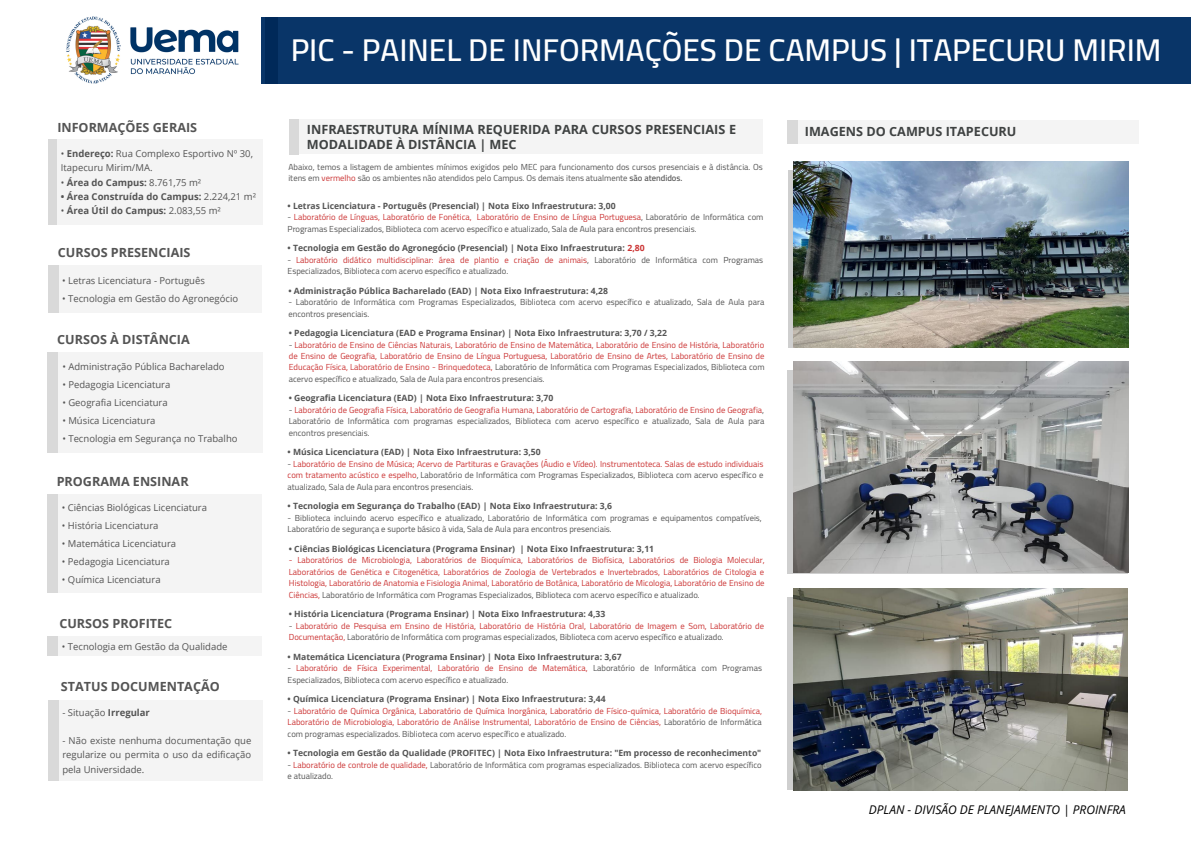
<style>
.page{position:relative;width:1191px;height:843px;background:#fff}
.page>*{position:absolute;margin:0;border:0;box-sizing:border-box;transform-origin:0 0}
.t1{font:600 31.5px "Cairo";color:#fff}
.t2{font:700 12.6px/15px "Open Sans";color:#3f4242}
.t3{font:700 12.6px "Open Sans";color:#545454}
.t4{font:italic 12px "Open Sans";color:#000}
.t5{font:9.5px/14.2px "Open Sans";color:#545454;text-align:justify}
.t6{font:700 9.5px "Open Sans";color:#545454}
.t7{font:8.6px/11.5px "Cairo";color:#cb3333;text-align:justify}
.t8{font:8.6px/11.5px "Cairo";color:#545454}
.t9{font:700 8.6px "Open Sans";color:#545454}
.s1{font-weight:700}
.s2{font-weight:400}
.s3{color:#cb3333}
.s4{font-weight:600}
.s5{color:#545454}
</style>
<div class="page">
<div style="left:57px;top:265px;width:204px;height:47px;background:#f4f4f4"></div>
<div style="left:49px;top:139px;width:9px;height:86px;background:#d9d9d9"></div>
<div style="left:298px;top:119px;width:465px;height:35px;background:#f4f4f4"></div>
<div style="left:289px;top:119px;width:10px;height:36px;background:#d9d9d9"></div>
<img style="left:66px;top:16px;width:173px;height:68px">
<div style="left:261px;top:18px;width:929px;height:66px;background:#093568"></div>
<div style="left:265px;top:18px;width:12px;height:66px;background:#002959"></div>
<div style="left:787px;top:170px;width:339px;height:178px;background:#cfcfcf"></div>
<div style="left:787px;top:370px;width:340px;height:203px;background:#cfcfcf"></div>
<div style="left:58px;top:352px;width:204px;height:101px;background:#f4f4f4"></div>
<div style="left:57px;top:636px;width:205px;height:19px;background:#f4f4f4"></div>
<div style="left:58px;top:700px;width:204px;height:80px;background:#f4f4f4"></div>
<div style="left:58px;top:139px;width:204px;height:86px;background:#f4f4f4"></div>
<div style="left:49px;top:265px;width:10px;height:47px;background:#d9d9d9"></div>
<div style="left:48px;top:352px;width:10px;height:101px;background:#d9d9d9"></div>
<div style="left:49px;top:700px;width:10px;height:80px;background:#d9d9d9"></div>
<div style="left:47px;top:636px;width:10px;height:20px;background:#d9d9d9"></div>
<div style="left:792px;top:120px;width:345px;height:23px;background:#f4f4f4"></div>
<div style="left:787px;top:120px;width:11px;height:23px;background:#d9d9d9"></div>
<div style="left:58px;top:494px;width:204px;height:98px;background:#f4f4f4"></div>
<div style="left:47px;top:494px;width:10px;height:98px;background:#d9d9d9"></div>
<img style="left:793px;top:161px;width:335px;height:186px">
<img style="left:793px;top:361px;width:335px;height:211px">
<img style="left:793px;top:588px;width:334px;height:201px">
<p class="t3" style="left:57px;top:118px;width:141px">INFORMAÇÕES GERAIS</p>
<p class="t5" style="left:61px;top:146px;width:194px">• <span class="s1">Endereço:</span> Rua Complexo Esportivo Nº 30,<br>Itapecuru Mirim/MA.</p>
<p class="t6" style="left:61px;top:175px;width:142px"><span class="s2">•</span> Área do Campus: <span class="s2">8.761,75 m²</span></p>
<p class="t6" style="left:61px;top:189px;width:196px">• Área Construída do Campus: <span class="s2">2.224,21 m²</span></p>
<p class="t6" style="left:61px;top:204px;width:161px"><span class="s2">•</span> Área Útil do Campus: <span class="s2">2.083,55 m²</span></p>
<p class="t3" style="left:58px;top:243px;width:134px">CURSOS PRESENCIAIS</p>
<p class="t5" style="left:62px;top:273px;width:144px">• Letras Licenciatura - Português</p>
<p class="t5" style="left:62px;top:291px;width:177px">• Tecnologia em Gestão do Agronegócio</p>
<p class="t3" style="left:57px;top:331px;width:134px">CURSOS À DISTÂNCIA</p>
<p class="t5" style="left:62px;top:359px;width:164px">• Administração Pública Bacharelado</p>
<p class="t5" style="left:62px;top:377px;width:109px">• Pedagogia Licenciatura</p>
<p class="t5" style="left:62px;top:395px;width:107px">• Geografia Licenciatura</p>
<p class="t5" style="left:62px;top:413px;width:95px">• Música Licenciatura</p>
<p class="t5" style="left:62px;top:431px;width:177px">• Tecnologia em Segurança no Trabalho</p>
<p class="t3" style="left:57px;top:472px;width:133px">PROGRAMA ENSINAR</p>
<p class="t5" style="left:62px;top:500px;width:147px">• Ciências Biológicas Licenciatura</p>
<p class="t5" style="left:62px;top:518px;width:98px">• História Licenciatura</p>
<p class="t5" style="left:62px;top:536px;width:116px">• Matemática Licenciatura</p>
<p class="t5" style="left:62px;top:554px;width:109px">• Pedagogia Licenciatura</p>
<p class="t5" style="left:62px;top:572px;width:100px">• Química Licenciatura</p>
<p class="t3" style="left:59px;top:614px;width:114px">CURSOS PROFITEC</p>
<p class="t5" style="left:62px;top:638px;width:167px">• Tecnologia em Gestão da Qualidade</p>
<p class="t3" style="left:61px;top:677px;width:160px">STATUS DOCUMENTAÇÃO</p>
<p class="t5" style="left:62px;top:704px;width:89px">- Situação <span class="s1">Irregular</span></p>
<p class="t5" style="left:62px;top:733px;width:190px">- Não existe nenhuma documentação que regularize ou permita o uso da edificação pela Universidade.</p>
<p class="t1" style="left:290px;top:32px;width:872px">PIC - PAINEL DE INFORMAÇÕES DE CAMPUS | ITAPECURU MIRIM</p>
<p class="t2" style="left:307px;top:121px;width:430px">INFRAESTRUTURA MÍNIMA REQUERIDA PARA CURSOS PRESENCIAIS E<br>MODALIDADE À DISTÂNCIA | MEC</p>
<p class="t8" style="left:288px;top:161px;width:476px">Abaixo, temos a listagem de ambientes mínimos exigidos pelo MEC para funcionamento dos cursos presenciais e à distância. Os itens em <span class="s3">vermelho</span> são os ambientes não atendidos pelo Campus. Os demais itens atualmente <span class="s4">são atendidos.</span></p>
<p class="t9" style="left:287px;top:199px;width:329px">• Letras Licenciatura - Português (Presencial) | Nota Eixo Infraestrutura: 3,00</p>
<p class="t8" style="left:287px;top:211px;width:477px">- <span class="s3">Laboratório de Línguas, Laboratório de Fonética, Laboratório de Ensino de Língua Portuguesa</span>, Laboratório de Informática com<br>Programas Especializados, Biblioteca com acervo específico e atualizado, Sala de Aula para encontros presenciais.</p>
<p class="t9" style="left:287px;top:242px;width:358px">• Tecnologia em Gestão do Agronegócio (Presencial) | Nota Eixo Infraestrutura: <span class="s3">2,80</span></p>
<p class="t8" style="left:287px;top:254px;width:477px">- <span class="s3">Laboratório didático multidisciplinar: área de plantio e criação de animais</span>, Laboratório de Informática com Programas<br>Especializados, Biblioteca com acervo específico e atualizado.</p>
<p class="t9" style="left:288px;top:284px;width:321px">• Administração Pública Bacharelado (EAD) | Nota Eixo Infraestrutura: 4,28</p>
<p class="t8" style="left:288px;top:296px;width:477px">- Laboratório de Informática com Programas Especializados, Biblioteca com acervo específico e atualizado, Sala de Aula para encontros presenciais.</p>
<p class="t9" style="left:289px;top:327px;width:379px">• Pedagogia Licenciatura (EAD e Programa Ensinar) | Nota Eixo Infraestrutura: 3,70 / 3,22</p>
<p class="t7" style="left:289px;top:339px;width:477px"><span class="s5">-</span> Laboratório de Ensino de Ciências Naturais, Laboratório de Ensino de Matemática, Laboratório de Ensino de História, Laboratório de Ensino de Geografia, Laboratório de Ensino de Língua Portuguesa, Laboratório de Ensino de Artes, Laboratório de Ensino de Educação Física, Laboratório de Ensino - Brinquedoteca, <span class="s5">Laboratório de Informática com Programas Especializados, Biblioteca com acervo específico e atualizado, Sala de Aula para encontros presenciais.</span></p>
<p class="t9" style="left:289px;top:392px;width:266px">• Geografia Licenciatura (EAD) | Nota Eixo Infraestrutura: 3,70</p>
<p class="t8" style="left:289px;top:404px;width:477px;text-align:justify">- <span class="s3">Laboratório de Geografia Física, Laboratório de Geografia Humana, Laboratório de Cartografia, Laboratório de Ensino de Geografia</span>, Laboratório de Informática com programas especializados, Biblioteca com acervo específico e atualizado, Sala de Aula para encontros presenciais.</p>
<p class="t9" style="left:287px;top:446px;width:254px">• Música Licenciatura (EAD) | Nota Eixo Infraestrutura: 3,50</p>
<p class="t7" style="left:287px;top:458px;width:477px"><span class="s5">-</span> Laboratório de Ensino de Música; Acervo de Partituras e Gravações (Áudio e Vídeo). Instrumentoteca. Salas de estudo individuais com tratamento acústico e espelho<span class="s5">, Laboratório de Informática com Programas Especializados, Biblioteca com acervo específico e atualizado, Sala de Aula para encontros presenciais.</span></p>
<p class="t9" style="left:287px;top:500px;width:326px">• Tecnologia em Segurança do Trabalho (EAD) | Nota Eixo Infraestrutura: 3,6</p>
<p class="t8" style="left:287px;top:512px;width:475px">- Biblioteca incluindo acervo específico e atualizado, Laboratório de Informática com programas e equipamentos compatíveis,<br>Laboratório de segurança e suporte básico à vida, Sala de Aula para encontros presenciais.</p>
<p class="t9" style="left:289px;top:542px;width:367px">• Ciências Biológicas Licenciatura (Programa Ensinar) | Nota Eixo Infraestrutura: 3,11</p>
<p class="t7" style="left:289px;top:554px;width:477px">- Laboratórios de Microbiologia, Laboratórios de Bioquímica, Laboratórios de Biofísica, Laboratórios de Biologia Molecular, Laboratórios de Genética e Citogenética, Laboratórios de Zoologia de Vertebrados e Invertebrados, Laboratórios de Citologia e Histologia, Laboratório de Anatomia e Fisiologia Animal, Laboratório de Botânica, Laboratório de Micologia, Laboratório de Ensino de Ciências, <span class="s5">Laboratório de Informática com Programas Especializados, Biblioteca com acervo específico e atualizado.</span></p>
<p class="t9" style="left:289px;top:608px;width:318px">• História Licenciatura (Programa Ensinar) | Nota Eixo Infraestrutura: 4,33</p>
<p class="t7" style="left:289px;top:619px;width:477px"><span class="s5">-</span> Laboratório de Pesquisa em Ensino de História, Laboratório de História Oral, Laboratório de Imagem e Som, Laboratório de<br>Documentação, <span class="s5">Laboratório de Informática com programas especializados, Biblioteca com acervo específico e atualizado.</span></p>
<p class="t9" style="left:287px;top:650px;width:335px">• Matemática Licenciatura (Programa Ensinar) | Nota Eixo Infraestrutura: 3,67</p>
<p class="t8" style="left:287px;top:662px;width:476px">- <span class="s3">Laboratório de Física Experimental, Laboratório de Ensino de Matemática,</span> Laboratório de Informática com Programas<br>Especializados, Biblioteca com acervo específico e atualizado.</p>
<p class="t9" style="left:287px;top:692px;width:319px">• Química Licenciatura (Programa Ensinar) | Nota Eixo Infraestrutura: 3,44</p>
<p class="t7" style="left:287px;top:704px;width:476px"><span class="s5">-</span> Laboratório de Química Orgânica, Laboratório de Química Inorgânica, Laboratório de Físico-química, Laboratório de Bioquímica, Laboratório de Microbiologia, Laboratório de Análise Instrumental, Laboratório de Ensino de Ciências, <span class="s5">Laboratório de Informática com programas especializados. Biblioteca com acervo específico e atualizado.</span></p>
<p class="t9" style="left:287px;top:746px;width:475px">• Tecnologia em Gestão da Qualidade (PROFITEC) | Nota Eixo Infraestrutura: "Em processo de reconhecimento"</p>
<p class="t8" style="left:287px;top:758px;width:475px">- <span class="s3">Laboratório de controle de qualidade,</span> Laboratório de Informática com programas especializados. Biblioteca com acervo específico e atualizado.</p>
<p class="t2" style="left:804px;top:124px;width:213px">IMAGENS DO CAMPUS ITAPECURU</p>
<p class="t4" style="left:868px;top:801px;width:258px">DPLAN - DIVISÃO DE PLANEJAMENTO | PROINFRA</p>
</div>
